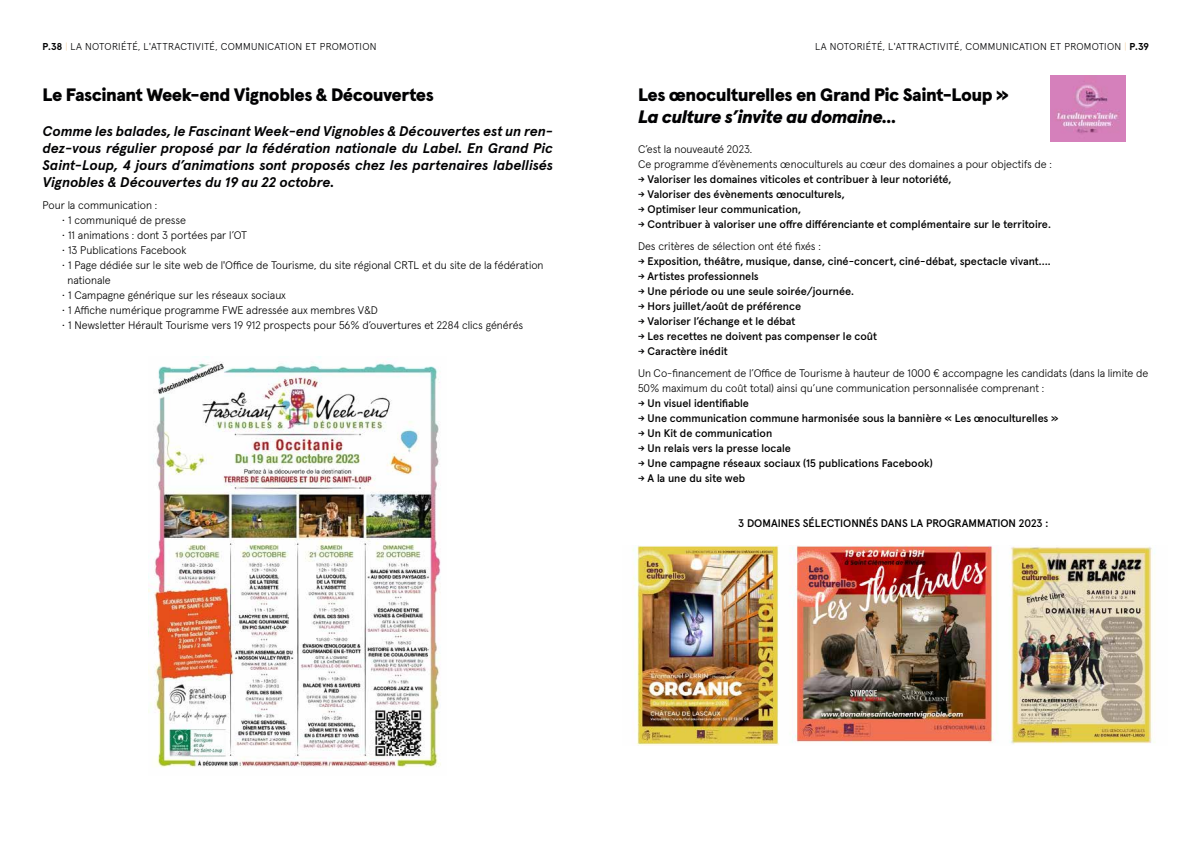
<style>
.page{position:relative;width:1191px;height:842px;background:#fff}
.page>*{position:absolute;margin:0;border:0;box-sizing:border-box;transform-origin:0 0}
.t1{font:900 18px "Apercu Pro";letter-spacing:-.03em;color:#020203}
.t2{font:italic 900 18px "Apercu Pro";letter-spacing:-.03em;color:#020203}
.t3{font:italic 700 14px/16.8px "Apercu Pro";letter-spacing:-.005em;color:#020203;text-align:justify}
.t4{font:500 11px/22px "Apercu Pro";color:#000}
.t5{font:300 11px/15px "Apercu Pro";color:#000}
.t6{font:300 10px "Apercu Pro";letter-spacing:.03em;color:#020304}
.t7{font:300 10px "Apercu Pro";letter-spacing:.03em;color:#020203}
.s1{font-weight:700}
.s2{font-weight:100;color:#e59f43}
.s3{font-weight:700;color:#000}
.s4{font-size:10.5px;color:#020203}
.s5{font-weight:300}
.s6{font-weight:500;font-size:10.5px;color:#020203}
.s7{font-weight:500}
</style>
<div class="page">
<img style="left:149px;top:361px;width:292px;height:407px">
<img style="left:632px;top:546px;width:524px;height:199px">
<img style="left:1050px;top:75px;width:75px;height:67px">
<p class="t6" style="left:43px;top:39px;width:335px"><span class="s1">P.38</span> <span class="s2">|</span> LA NOTORIÉTÉ, L'ATTRACTIVITÉ, COMMUNICATION ET PROMOTION</p>
<h1 class="t1" style="left:43px;top:81px;width:393px">Le Fascinant Week-end Vignobles &amp; Découvertes</h1>
<p class="t3" style="left:43px;top:122px;width:512px">Comme les balades, le Fascinant Week-end Vignobles &amp; Découvertes est un ren&shy;dez-vous régulier proposé par la fédération nationale du Label. En Grand Pic Saint-Loup, 4 jours d’animations sont proposés chez les partenaires labellisés Vignobles &amp; Découvertes du 19 au 22 octobre.</p>
<p class="t5" style="left:43px;top:196px;width:116px">Pour la communication :</p>
<p class="t5" style="left:62px;top:211px;width:126px">• 1 communiqué de presse</p>
<p class="t5" style="left:62px;top:226px;width:187px">• 11 animations : dont 3 portées par l’OT</p>
<p class="t5" style="left:62px;top:241px;width:126px">• 13 Publications Facebook</p>
<p class="t5" style="left:67px;top:256px;width:477px;text-indent:-6px">• 1 Page dédiée sur le site web de l'Office de Tourisme, du site régional CRTL et du site de la fédération nationale</p>
<p class="t5" style="left:62px;top:286px;width:225px">• 1 Campagne générique sur les réseaux sociaux</p>
<p class="t5" style="left:62px;top:301px;width:317px">• 1 Affiche numérique programme FWE adressée aux membres V&amp;D</p>
<p class="t5" style="left:62px;top:316px;width:463px">• 1 Newsletter Hérault Tourisme vers 19 912 prospects pour 56% d’ouvertures et 2284 clics générés</p>
<p class="t7" style="left:815px;top:39px;width:335px">LA NOTORIÉTÉ, L'ATTRACTIVITÉ, COMMUNICATION ET PROMOTION <span class="s2">|</span> <span class="s3">P.39</span></p>
<h1 class="t1" style="left:638px;top:81px;width:372px">Les œnoculturelles en Grand Pic Saint-Loup »</h1>
<h1 class="t2" style="left:638px;top:103px;width:260px">La culture s’invite au domaine...</h1>
<p class="t5" style="left:638px;top:141px;width:415px">C’est la nouveauté 2023.<br>Ce programme d’évènements œnoculturels au cœur des domaines a pour objectifs de :</p>
<p class="t4" style="left:638px;top:167px;width:315px"><span class="s4">→</span> Valoriser les domaines viticoles et contribuer à leur notoriété,</p>
<p class="t4" style="left:638px;top:182px;width:208px"><span class="s4">→</span> Valoriser des évènements œnoculturels,</p>
<p class="t4" style="left:638px;top:197px;width:164px"><span class="s4">→</span> Optimiser leur communication,</p>
<p class="t4" style="left:638px;top:212px;width:414px"><span class="s4">→</span> Contribuer à valoriser une offre différenciante et complémentaire sur le territoire.<br><span class="s5">Des critères de sélection ont été fixés :</span></p>
<p class="t4" style="left:638px;top:249px;width:414px"><span class="s4">→</span> Exposition, théâtre, musique, danse, ciné-concert, ciné-débat, spectacle vivant….</p>
<p class="t4" style="left:638px;top:264px;width:122px"><span class="s4">→</span> Artistes professionnels</p>
<p class="t4" style="left:638px;top:279px;width:217px"><span class="s4">→</span> Une période ou une seule soirée/journée.</p>
<p class="t4" style="left:638px;top:294px;width:165px"><span class="s4">→</span> Hors juillet/août de préférence</p>
<p class="t4" style="left:638px;top:309px;width:159px"><span class="s4">→</span> Valoriser l’échange et le débat</p>
<p class="t4" style="left:638px;top:324px;width:241px"><span class="s4">→</span> Les recettes ne doivent pas compenser le coût</p>
<p class="t5" style="left:638px;top:339px;width:512px;line-height:22px"><span class="s6">→</span> <span class="s7">Caractère inédit<br></span>Un Co-financement de l’Office de Tourisme à hauteur de 1000 € accompagne les candidats (dans la limite de</p>
<p class="t5" style="left:638px;top:380px;width:408px">50% maximum du coût total) ainsi qu’une communication personnalisée comprenant :</p>
<p class="t4" style="left:638px;top:391px;width:112px"><span class="s4">→</span> Un visuel identifiable</p>
<p class="t4" style="left:638px;top:406px;width:422px"><span class="s4">→</span> Une communication commune harmonisée sous la bannière « Les œnoculturelles »</p>
<p class="t4" style="left:638px;top:421px;width:136px"><span class="s4">→</span> Un Kit de communication</p>
<p class="t4" style="left:638px;top:436px;width:154px"><span class="s4">→</span> Un relais vers la presse locale</p>
<p class="t4" style="left:638px;top:451px;width:296px"><span class="s4">→</span> Une campagne réseaux sociaux (15 publications Facebook)</p>
<p class="t4" style="left:638px;top:466px;width:109px"><span class="s4">→</span> A la une du site web</p>
<p class="t4" style="left:738px;top:511px;width:311px">3 DOMAINES SÉLECTIONNÉS DANS LA PROGRAMMATION 2023 :</p>
</div>
